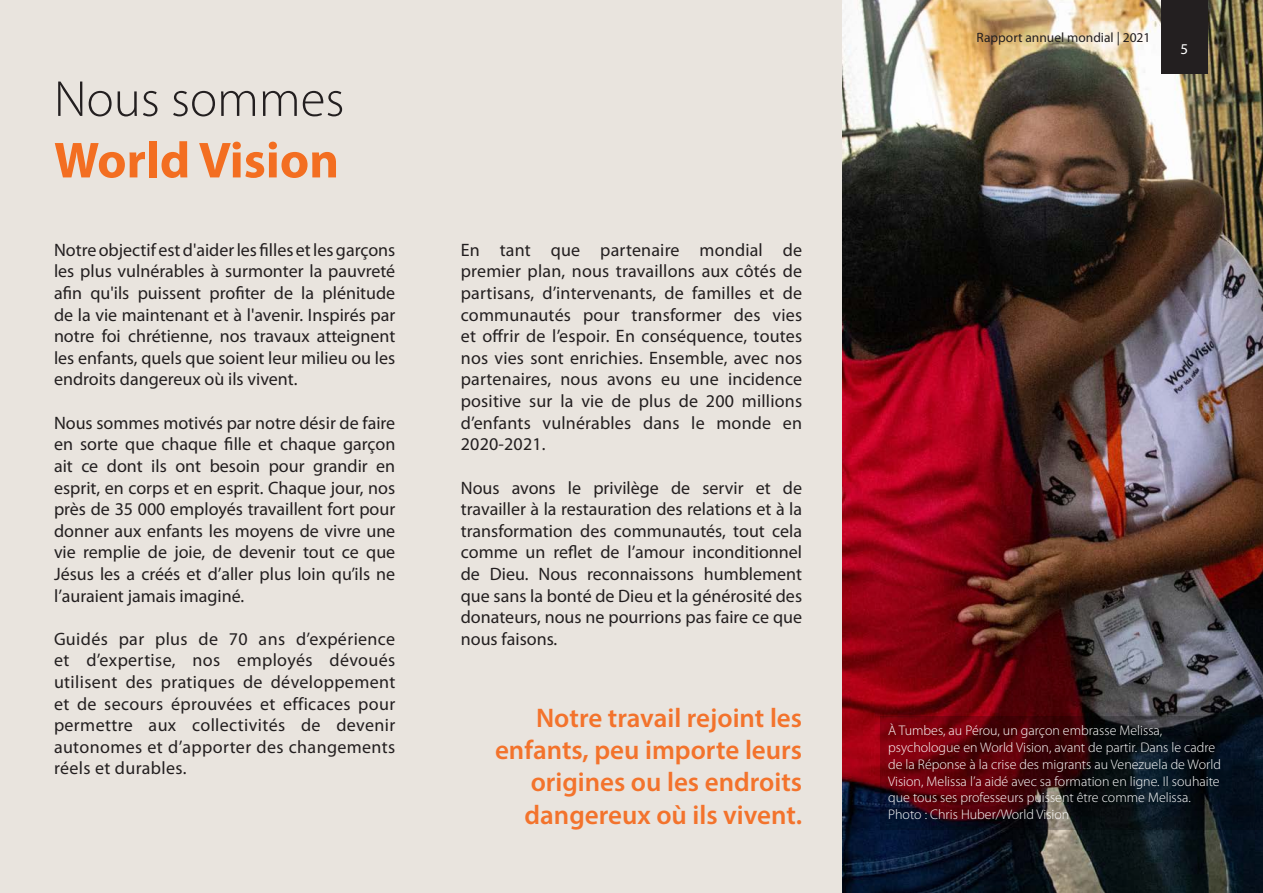
<style>
.page{position:relative;width:1263px;height:893px;background:#e9e4de}
.page>*{position:absolute;margin:0;border:0;box-sizing:border-box;transform-origin:0 0}
.t1{font:700 51px "Myriad Pro";color:#f36e21}
.t2{font:300 51px "Myriad Pro";color:#231f20}
.t3{font:600 27px/32.4px "Myriad Pro";color:#f3732c;text-align:right}
.t4{font:18px/21.6px "Myriad Pro";color:#231f20;text-align:justify}
.t5{font:15px "Myriad Pro";color:#fff}
.t6{font:300 13.95px/16.8px "Myriad Pro";color:#fff}
.t7{font:13.5px "Myriad Pro";color:#231f20}
.t8{font:300 13.5px "Myriad Pro";color:#231f20}
</style>
<div class="page">
<img style="left:842px;top:0;width:421px;height:893px">
<div style="left:1161px;top:0;width:46px;height:73px;background:#231f20"></div>
<svg style="left:880px;top:716px;width:383px;height:114px;background:#2c0d15"></svg>
<h1 class="t2" style="left:54px;top:71px;width:292px">Nous sommes</h1>
<h1 class="t1" style="left:54px;top:127px;width:287px">World Vision</h1>
<p class="t4" style="left:54px;top:239px;width:343px">Notre objectif est d'aider les filles et les garçons les plus vulnérables à surmonter la pauvreté afin qu'ils puissent profiter de la plénitude de la vie maintenant et à l'avenir. Inspirés par notre foi chrétienne, nos travaux atteignent les enfants, quels que soient leur milieu ou les endroits dangereux où ils vivent.</p>
<p class="t4" style="left:54px;top:412px;width:343px">Nous sommes motivés par notre désir de faire en sorte que chaque fille et chaque garçon ait ce dont ils ont besoin pour grandir en esprit, en corps et en esprit. Chaque jour, nos près de 35 000 employés travaillent fort pour donner aux enfants les moyens de vivre une vie remplie de joie, de devenir tout ce que Jésus les a créés et d’aller plus loin qu’ils ne l’auraient jamais imaginé.</p>
<p class="t4" style="left:54px;top:628px;width:343px">Guidés par plus de 70 ans d’expérience et d’expertise, nos employés dévoués utilisent des pratiques de développement et de secours éprouvées et efficaces pour permettre aux collectivités de devenir autonomes et d’apporter des changements réels et durables.</p>
<p class="t4" style="left:461px;top:239px;width:343px">En tant que partenaire mondial de premier plan, nous travaillons aux côtés de partisans, d’intervenants, de familles et de communautés pour transformer des vies et offrir de l’espoir. En conséquence, toutes nos vies sont enrichies. Ensemble, avec nos partenaires, nous avons eu une incidence positive sur la vie de plus de 200 millions d’enfants vulnérables dans le monde en 2020-2021.</p>
<p class="t4" style="left:461px;top:476px;width:343px">Nous avons le privilège de servir et de travailler à la restauration des relations et à la transformation des communautés, tout cela comme un reflet de l’amour inconditionnel de Dieu. Nous reconnaissons humblement que sans la bonté de Dieu et la générosité des donateurs, nous ne pourrions pas faire ce que nous faisons.</p>
<h2 class="t3" style="left:495px;top:701px;width:309px">Notre travail rejoint les enfants, peu importe leurs origines ou les endroits dangereux où ils vivent.</h2>
<p class="t8" style="left:970px;top:30px;width:168px">Rap ort annuel mondial | 20 1</p>
<p class="t7" style="left:977px;top:29px;width:175px">Rapport annuel mondial | 2021</p>
<p class="t5" style="left:1180px;top:40px;width:9px">5</p>
<p class="t6" style="left:888px;top:723px;width:334px">À Tumbes, au Pérou, un garçon embrasse Melissa, psychologue en World Vision, avant de partir. Dans le cadre de la Réponse à la crise des migrants au Venezuela de World Vision, Melissa l’a aidé avec sa formation en ligne. Il souhaite que tous ses professeurs puissent être comme Melissa.<br>Photo : Chris Huber/World Vision</p>
</div>
